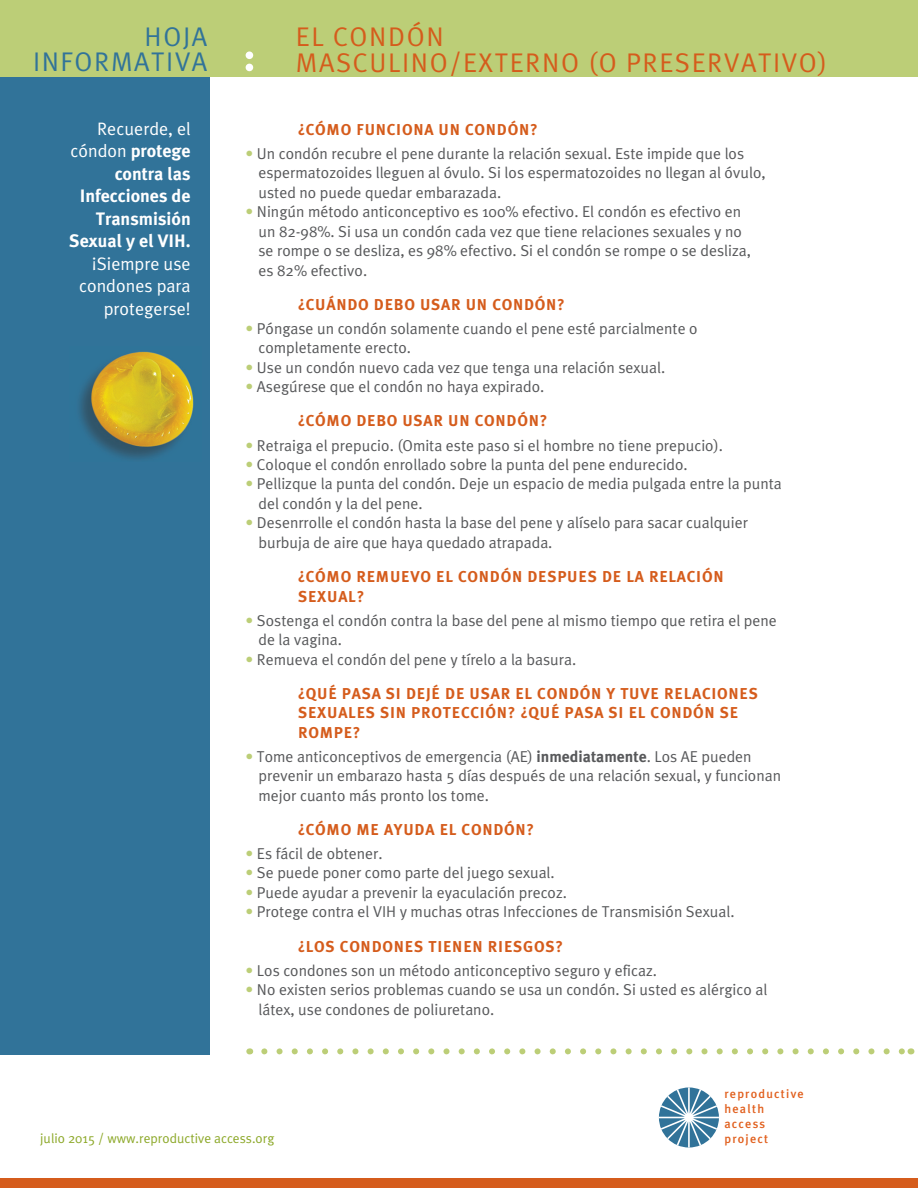
<style>
.page{position:relative;width:918px;height:1188px;background:#fff}
.page>*{position:absolute;margin:0;border:0;box-sizing:border-box;transform-origin:0 0}
.t1{font:27px "Meta Plus Normal";letter-spacing:.06em;color:#d55c1c}
.t2{font:27px "Meta Plus Normal";color:#317399}
.t3{font:700 18px/22.5px "Meta Plus";color:#fff;text-align:right}
.t4{font:18px/22.5px "Meta Plus Normal";color:#fff;text-align:right}
.t5{font:15.75px/19.5px "Meta Plus Normal";color:#57585a}
.t6{font:700 15.75px/19.5px "Meta Plus";letter-spacing:.05em;color:#d55c1c}
.t7{font:13.5px "Meta Plus Normal";color:#8ca828}
.t8{font:500 12.3px/15.1px "Meta Plus";letter-spacing:.1em;color:#e1601e}
.s1{font-family:"Meta Plus Normal";font-weight:400}
.s2{color:#bcce77}
.s3{font-family:"Meta Plus";font-weight:700}
</style>
<div class="page">
<div style="left:0;top:72px;width:210px;height:982px;background:#317399"></div>
<div style="left:0;top:0;width:918px;height:76px;background:#bcce77"></div>
<div style="left:0;top:1179px;width:918px;height:9px;background:#d55c1c"></div>
<svg style="left:659px;top:1087px;width:60px;height:61px"></svg>
<svg style="left:264px;top:1048px;width:639px;height:6px"></svg>
<img style="left:79px;top:351px;width:115px;height:108px">
<div style="left:246px;top:51px;width:7px;height:8px;background:#fff;border-radius:50%"></div>
<div style="left:246px;top:64px;width:7px;height:7px;background:#fff;border-radius:50%"></div>
<h1 class="t1" style="left:296px;top:21px;width:149px">EL CONDÓN</h1>
<h1 class="t2" style="left:145px;top:21px;width:64px">HOJA</h1>
<h1 class="t2" style="left:33px;top:46px;width:176px">INFORMATIVA</h1>
<h1 class="t1" style="left:296px;top:47px;width:534px">MASCULINO/EXTERNO (O PRESERVATIVO)</h1>
<p class="t4" style="left:97px;top:117px;width:95px">Recuerde, el</p>
<p class="t3" style="left:69px;top:139px;width:123px"><span class="s1">cóndon</span> protege contra las<br>Infecciones de<br>Transmisión<br>Sexual y el VIH.</p>
<p class="t4" style="left:79px;top:252px;width:113px">¡Siempre use condones para protegerse!</p>
<p class="t6" style="left:298px;top:119px;width:241px">¿CÓMO FUNCIONA UN CONDÓN?</p>
<p class="t5" style="left:259px;top:143px;width:509px;text-indent:-13px"><span class="s2">•</span> Un condón recubre el pene durante la relación sexual. Este impide que los espermatozoides lleguen al óvulo. Si los espermatozoides no llegan al óvulo, usted no puede quedar embarazada.</p>
<p class="t5" style="left:259px;top:202px;width:494px;text-indent:-13px"><span class="s2">•</span> Ningún método anticonceptivo es 100% efectivo. El condón es efectivo en un 82-98%. Si usa un condón cada vez que tiene relaciones sexuales y no se rompe o se desliza, es 98% efectivo. Si el condón se rompe o se desliza, es 82% efectivo.</p>
<p class="t6" style="left:298px;top:295px;width:268px">¿CUÁNDO DEBO USAR UN CONDÓN?</p>
<p class="t5" style="left:259px;top:318px;width:441px;text-indent:-13px"><span class="s2">•</span> Póngase un condón solamente cuando el pene esté parcialmente o completamente erecto.</p>
<p class="t5" style="left:246px;top:357px;width:421px"><span class="s2">•</span> Use un condón nuevo cada vez que tenga una relación sexual.</p>
<p class="t5" style="left:246px;top:377px;width:300px"><span class="s2">•</span> Asegúrese que el condón no haya expirado.</p>
<p class="t6" style="left:298px;top:411px;width:251px">¿CÓMO DEBO USAR UN CONDÓN?</p>
<p class="t5" style="left:246px;top:435px;width:479px"><span class="s2">•</span> Retraiga el prepucio. (Omita este paso si el hombre no tiene prepucio).</p>
<p class="t5" style="left:246px;top:455px;width:444px"><span class="s2">•</span> Coloque el condón enrollado sobre la punta del pene endurecido.</p>
<p class="t5" style="left:259px;top:474px;width:525px;text-indent:-13px"><span class="s2">•</span> Pellizque la punta del condón. Deje un espacio de media pulgada entre la punta del condón y la del pene.</p>
<p class="t5" style="left:259px;top:513px;width:491px;text-indent:-13px"><span class="s2">•</span> Desenrrolle el condón hasta la base del pene y alíselo para sacar cualquier burbuja de aire que haya quedado atrapada.</p>
<p class="t6" style="left:298px;top:567px;width:427px">¿CÓMO REMUEVO EL CONDÓN DESPUES DE LA RELACIÓN<br>SEXUAL?</p>
<p class="t5" style="left:259px;top:610px;width:520px;text-indent:-13px"><span class="s2">•</span> Sostenga el condón contra la base del pene al mismo tiempo que retira el pene de la vagina.</p>
<p class="t5" style="left:246px;top:649px;width:332px"><span class="s2">•</span> Remueva el condón del pene y tírelo a la basura.</p>
<p class="t6" style="left:298px;top:683px;width:461px">¿QUÉ PASA SI DEJÉ DE USAR EL CONDÓN Y TUVE RELACIONES<br>SEXUALES SIN PROTECCIÓN? ¿QUÉ PASA SI EL CONDÓN SE<br>ROMPE?</p>
<p class="t5" style="left:259px;top:746px;width:524px;text-indent:-13px"><span class="s2">•</span> Tome anticonceptivos de emergencia (AE) <span class="s3">inmediatamente</span>. Los AE pueden prevenir un embarazo hasta 5 días después de una relación sexual, y funcionan mejor cuanto más pronto los tome.</p>
<p class="t6" style="left:298px;top:820px;width:238px">¿CÓMO ME AYUDA EL CONDÓN?</p>
<p class="t5" style="left:246px;top:843px;width:139px"><span class="s2">•</span> Es fácil de obtener.</p>
<p class="t5" style="left:246px;top:863px;width:311px"><span class="s2">•</span> Se puede poner como parte del juego sexual.</p>
<p class="t5" style="left:246px;top:882px;width:323px"><span class="s2">•</span> Puede ayudar a prevenir la eyaculación precoz.</p>
<p class="t5" style="left:246px;top:902px;width:490px"><span class="s2">•</span> Protege contra el VIH y muchas otras Infecciones de Transmisión Sexual.</p>
<p class="t6" style="left:298px;top:936px;width:267px">¿LOS CONDONES TIENEN RIESGOS?</p>
<p class="t5" style="left:246px;top:960px;width:413px"><span class="s2">•</span> Los condones son un método anticonceptivo seguro y eficaz.</p>
<p class="t5" style="left:259px;top:980px;width:510px;text-indent:-13px"><span class="s2">•</span> No existen serios problemas cuando se usa un condón. Si usted es alérgico al látex, use condones de poliuretano.</p>
<p class="t8" style="left:724px;top:1086px;width:81px">reproductive health access</p>
<p class="t7" style="left:40px;top:1130px;width:236px">julio 2015 / www.reproductive access.org</p>
<p class="t8" style="left:724px;top:1131px;width:45px">project</p>
</div>
